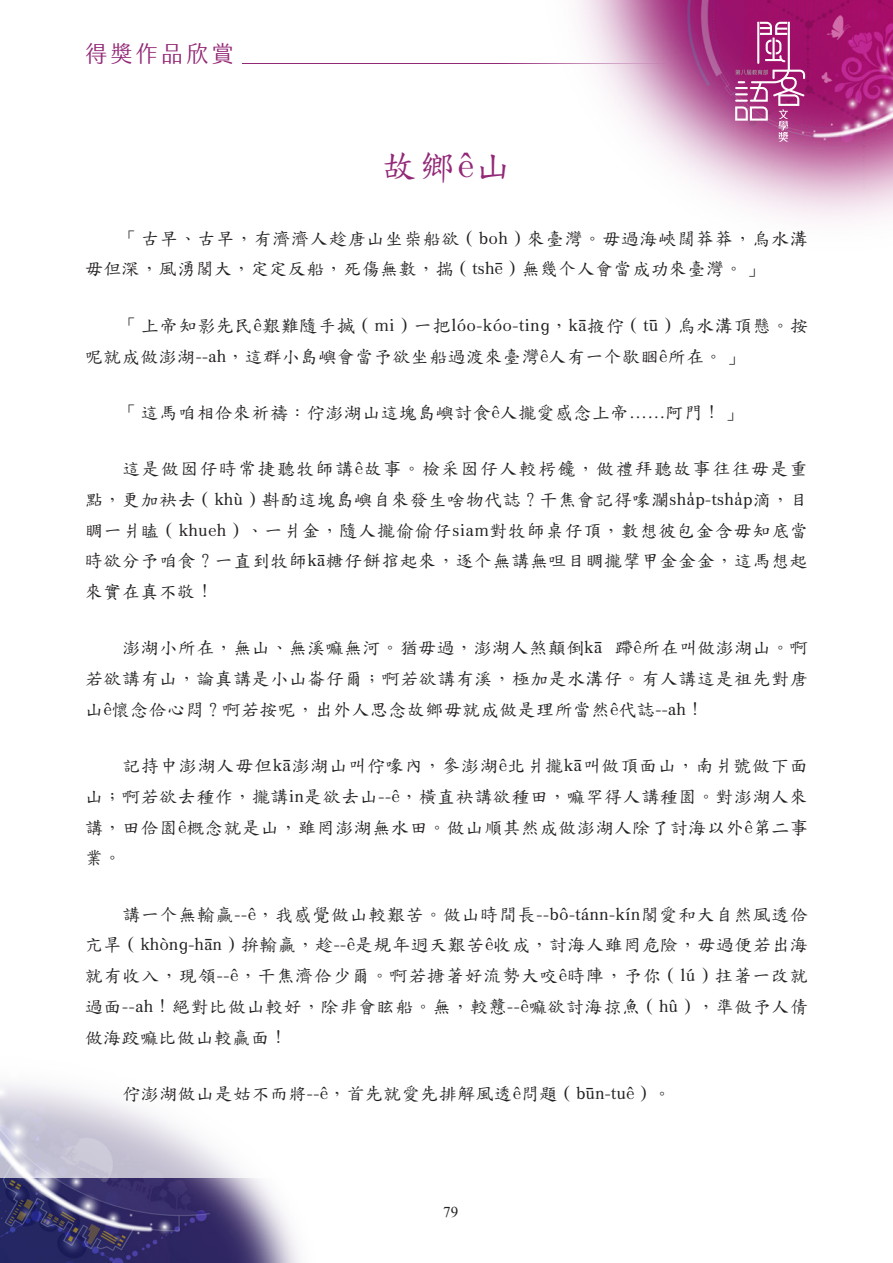
<style>
.page{position:relative;width:893px;height:1263px;background:#fff}
.page>*{position:absolute;margin:0;border:0;box-sizing:border-box;transform-origin:0 0}
.C_內文{font:36px "TWKAI";color:#932877}
.t1{font:22.5px "jf jinxuan fresh 2.2 Book";letter-spacing:.125em;color:#932877}
.C_內文-2{font:18px/30.8px "TWKAI";letter-spacing:.03em;color:#231f20;text-align:justify}
.t2{font:15px "Times New Roman";color:#231f20}
</style>
<div class="page">
<img style="left:0;top:1178px;width:300px;height:85px">
<img style="left:577px;top:0;width:316px;height:220px">
<svg style="left:735px;top:22px;width:70px;height:120px;background:#b44e8f"></svg>
<hr style="left:242px;top:63px;width:426px;height:1px;background:#932877">
<p class="t1" style="left:85px;top:41px;width:150px">得獎作品欣賞</p>
<p class="C_內文" style="left:382px;top:138px;width:131px">故鄉ê山</p>
<p class="C_內文-2" style="left:85px;top:222px;width:725px;text-indent:37px">「古早、古早，有濟濟人趁唐山坐柴船欲（boh）來臺灣。毋過海峽闊莽莽，烏水溝毋但深，風湧閣大，定定反船，死傷無數，揣（tshē）無幾个人會當成功來臺灣。」</p>
<p class="C_內文-2" style="left:85px;top:309px;width:725px;text-indent:37px">「上帝知影先民ê艱難隨手搣（mi）一把lóo-kóo-ting，kā掖佇（tū）烏水溝頂懸。按呢就成做澎湖--ah，這群小島嶼會當予欲坐船過渡來臺灣ê人有一个歇睏ê所在。」</p>
<p class="C_內文-2" style="left:122px;top:396px;width:618px">「這馬咱相佮來祈禱：佇澎湖山這塊島嶼討食ê人攏愛感念上帝……阿門！」</p>
<p class="C_內文-2" style="left:85px;top:453px;width:725px;text-indent:37px">這是做囡仔時常捷聽牧師講ê故事。檢采囡仔人較枵饞，做禮拜聽故事往往毋是重點，更加袂去（khù）斟酌這塊島嶼自來發生啥物代誌？干焦會記得喙瀾sha̍p-tsha̍p滴，目睭一爿瞌（khueh）、一爿金，隨人攏偷偷仔siam對牧師桌仔頂，數想彼包金含毋知底當時欲分予咱食？一直到牧師kā糖仔餅捾起來，逐个無講無呾目睭攏擘甲金金金，這馬想起來實在真不敬！</p>
<p class="C_內文-2" style="left:85px;top:632px;width:724px;text-indent:37px">澎湖小所在，無山、無溪嘛無河。猶毋過，澎湖人煞顛倒kā 蹛ê所在叫做澎湖山。啊若欲講有山，論真講是小山崙仔爾；啊若欲講有溪，極加是水溝仔。有人講這是祖先對唐山ê懷念佮心悶？啊若按呢，出外人思念故鄉毋就成做是理所當然ê代誌--ah！</p>
<p class="C_內文-2" style="left:85px;top:750px;width:725px;text-indent:37px">記持中澎湖人毋但kā澎湖山叫佇喙內，參澎湖ê北爿攏kā叫做頂面山，南爿號做下面山；啊若欲去種作，攏講in是欲去山--ê，橫直袂講欲種田，嘛罕得人講種園。對澎湖人來講，田佮園ê概念就是山，雖罔澎湖無水田。做山順其然成做澎湖人除了討海以外ê第二事業。</p>
<p class="C_內文-2" style="left:85px;top:898px;width:725px;text-indent:37px">講一个無輸贏--ê，我感覺做山較艱苦。做山時間長--bô-tánn-kín閣愛和大自然風透佮亢旱（khòng-hān）拚輸贏，趁--ê是規年迵天艱苦ê收成，討海人雖罔危險，毋過便若出海就有收入，現領--ê，干焦濟佮少爾。啊若搪著好流勢大咬ê時陣，予你（lú）拄著一改就過面--ah！絕對比做山較好，除非會眩船。無，較戇--ê嘛欲討海掠魚（hû），準做予人倩做海跤嘛比做山較贏面！</p>
<p class="C_內文-2" style="left:122px;top:1077px;width:550px">佇澎湖做山是姑不而將--ê，首先就愛先排解風透ê問題（būn-tuê）。</p>
<p class="t2" style="left:443px;top:1202px;width:16px">79</p>
</div>
